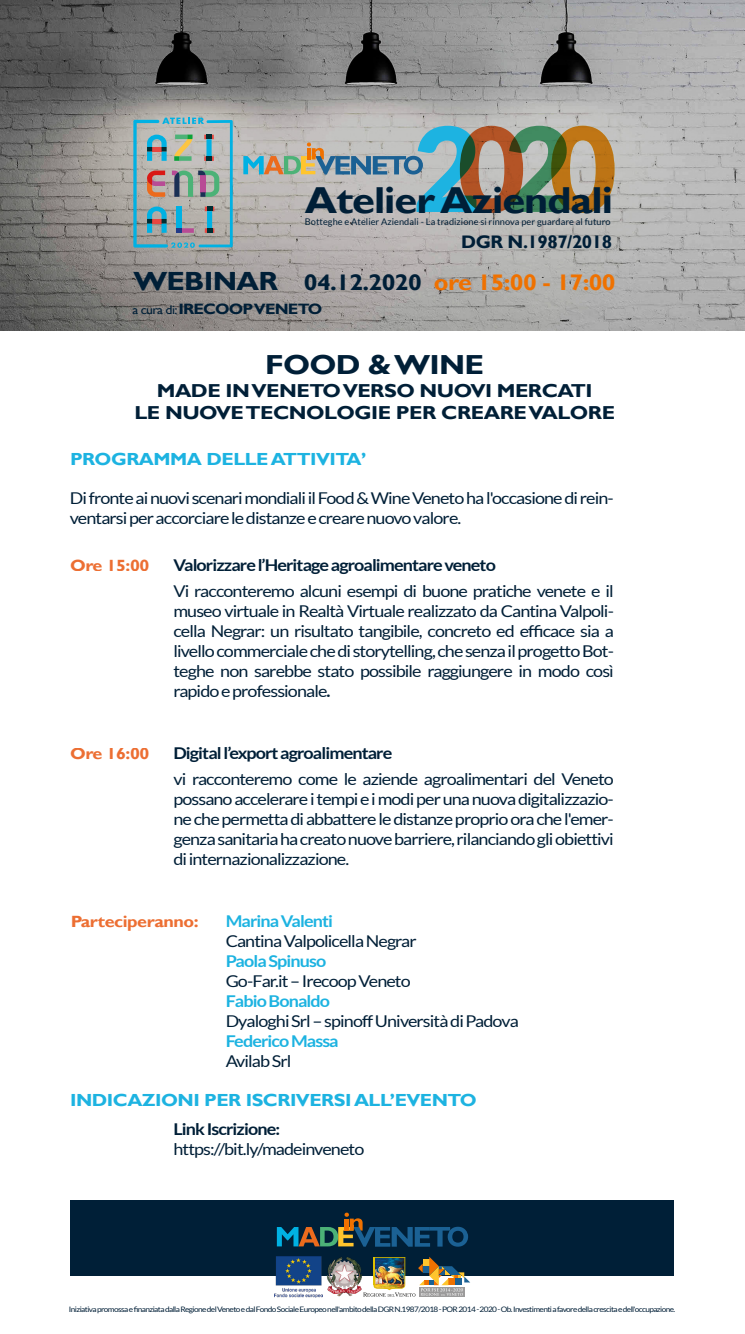
<style>
.page{position:relative;width:745px;height:1334px;background:#fff}
.page>*{position:absolute;margin:0;border:0;box-sizing:border-box;transform-origin:0 0}
.t1{font:700 37.5px "Gill Sans";letter-spacing:-.025em;color:#001f37;scale:1.11 1}
.t2{font:700 27.5px "Gill Sans";letter-spacing:-.025em;color:#001f37;scale:1.13 1}
.t3{font:700 22.5px "Gill Sans";letter-spacing:-.025em;color:#ef7100;scale:1.11 1}
.t4{font:700 18.75px/22.5px "Gill Sans";letter-spacing:-.025em;color:#001f37;text-align:center;scale:1.13 1}
.t5{font:700 18.12px "Gill Sans";letter-spacing:-.025em;color:#001f37}
.t6{font:700 17.5px "Gill Sans";letter-spacing:-.025em;color:#1db3e1;scale:1.11 1}
.t7{font:16.25px/20px "Lato";letter-spacing:-.05em;color:#001f37;text-align:justify;scale:1.11 1}
.t8{font:700 16.25px "Lato";letter-spacing:-.05em;color:#001f37;scale:1.11 1}
.t9{font:700 16.25px "Lato";letter-spacing:-.05em;color:#1db3e1;scale:1.11 1}
.t10{font:700 16.25px "Gill Sans";letter-spacing:-.025em;color:#ec6a2c;scale:1.11 1}
.t11{font:700 15px "Gill Sans";letter-spacing:-.05em;color:#001f37;scale:1.11 1}
.t12{font:9.12px "Lato";letter-spacing:.005em;color:#001f37}
.t13{font:7.5px "Lato";letter-spacing:-.07em;color:#001f37;scale:1.11 1}
.s1{font-size:26.25px;color:#001f37}
.s2{color:#001f37}
.s3{font-weight:400;font-size:12.5px}
.s4{font-weight:700}
</style>
<div class="page">
<img style="left:0;top:0;width:744px;height:330px">
<div style="left:70px;top:1200px;width:603px;height:75px;background:#001f37"></div>
<svg style="left:277px;top:1212px;width:191px;height:34px"></svg>
<img style="left:274px;top:1256px;width:48px;height:41px">
<img style="left:326px;top:1257px;width:36px;height:39px">
<img style="left:363px;top:1257px;width:107px;height:39px">
<svg style="left:133px;top:118px;width:99px;height:130px;background:#94a8aa"></svg>
<svg style="left:243px;top:126px;width:371px;height:87px;background:#9da193"></svg>
<h1 class="t1" style="left:305px;top:177px;width:279px">Atelier Aziendali</h1>
<p class="t12" style="left:305px;top:216px;width:307px">Botteghe e Atelier Aziendali - La tradizione si rinnova per guardare al futuro</p>
<p class="t5" style="left:461px;top:231px;width:152px">DGR N.1987/2018</p>
<h3 class="t3" style="left:133px;top:269px;width:436px"><span class="s1">WEBINAR</span> <span class="s2">04.12.2020</span> ore 15:00 - 17:00</h3>
<p class="t11" style="left:132px;top:300px;width:172px"><span class="s3">a cura di:</span> IRECOOP VENETO</p>
<h2 class="t2" style="left:265px;top:348px;width:195px">FOOD &amp; WINE</h2>
<p class="t4" style="left:134px;top:379px;width:426px">MADE IN VENETO VERSO NUOVI MERCATI<br>LE NUOVE TECNOLOGIE PER CREARE VALORE</p>
<p class="t6" style="left:70px;top:449px;width:268px">PROGRAMMA DELLE ATTIVITA’</p>
<p class="t7" style="left:70px;top:488px;width:491px">Di fronte ai nuovi scenari mondiali il Food &amp; Wine Veneto ha l'occasione di rein&shy;ventarsi per accorciare le distanze e creare nuovo valore.</p>
<p class="t10" style="left:70px;top:555px;width:73px">Ore 15:00</p>
<p class="t8" style="left:173px;top:555px;width:292px">Valorizzare l’Heritage agroalimentare veneto</p>
<p class="t10" style="left:70px;top:744px;width:73px">Ore 16:00</p>
<p class="t7" style="left:173px;top:580px;width:398px">Vi racconteremo alcuni esempi di buone pratiche venete e il museo virtuale in Realtà Virtuale realizzato da Cantina Valpoli&shy;cella Negrar: un risultato tangibile, concreto ed efficace sia a livello commerciale che di storytelling, che senza il progetto Bot&shy;teghe non sarebbe stato possibile raggiungere in modo così rapido e professionale<span class="s4">.</span></p>
<p class="t8" style="left:173px;top:744px;width:198px">Digital l’export agroalimentare</p>
<p class="t7" style="left:173px;top:769px;width:398px">vi racconteremo come le aziende agroalimentari del Veneto possano accelerare i tempi e i modi per una nuova digitalizzazio&shy;ne che permetta di abbattere le distanze proprio ora che l'emer&shy;genza sanitaria ha creato nuove barriere, rilanciando gli obiettivi di internazionalizzazione.</p>
<p class="t10" style="left:70px;top:911px;width:117px">Parteciperanno:</p>
<p class="t9" style="left:225px;top:911px;width:98px">Marina Valenti</p>
<p class="t7" style="left:225px;top:931px;width:173px">Cantina Valpolicella Negrar</p>
<p class="t9" style="left:225px;top:951px;width:92px">Paola Spinuso</p>
<p class="t7" style="left:225px;top:971px;width:168px">Go-Far.it – Irecoop Veneto</p>
<p class="t9" style="left:225px;top:991px;width:95px">Fabio Bonaldo</p>
<p class="t7" style="left:225px;top:1011px;width:265px">Dyaloghi Srl – spinoff Università di Padova</p>
<p class="t9" style="left:225px;top:1031px;width:103px">Federico Massa</p>
<p class="t7" style="left:225px;top:1051px;width:61px">Avilab Srl</p>
<p class="t6" style="left:70px;top:1089px;width:367px">INDICAZIONI PER ISCRIVERSI ALL’EVENTO</p>
<p class="t8" style="left:173px;top:1119px;width:97px">Link Iscrizione:</p>
<p class="t7" style="left:173px;top:1138px;width:173px">https://bit.ly/madeinveneto</p>
<p class="t13" style="left:69px;top:1304px;width:547px">Iniziativa promossa e finanziata dalla Regione del Veneto e dal Fondo Sociale Europeo nell'ambito della DGR N.1987/2018 - POR 2014 - 2020 - Ob. Investimenti a favore della crescita e dell'occupazione.</p>
</div>
